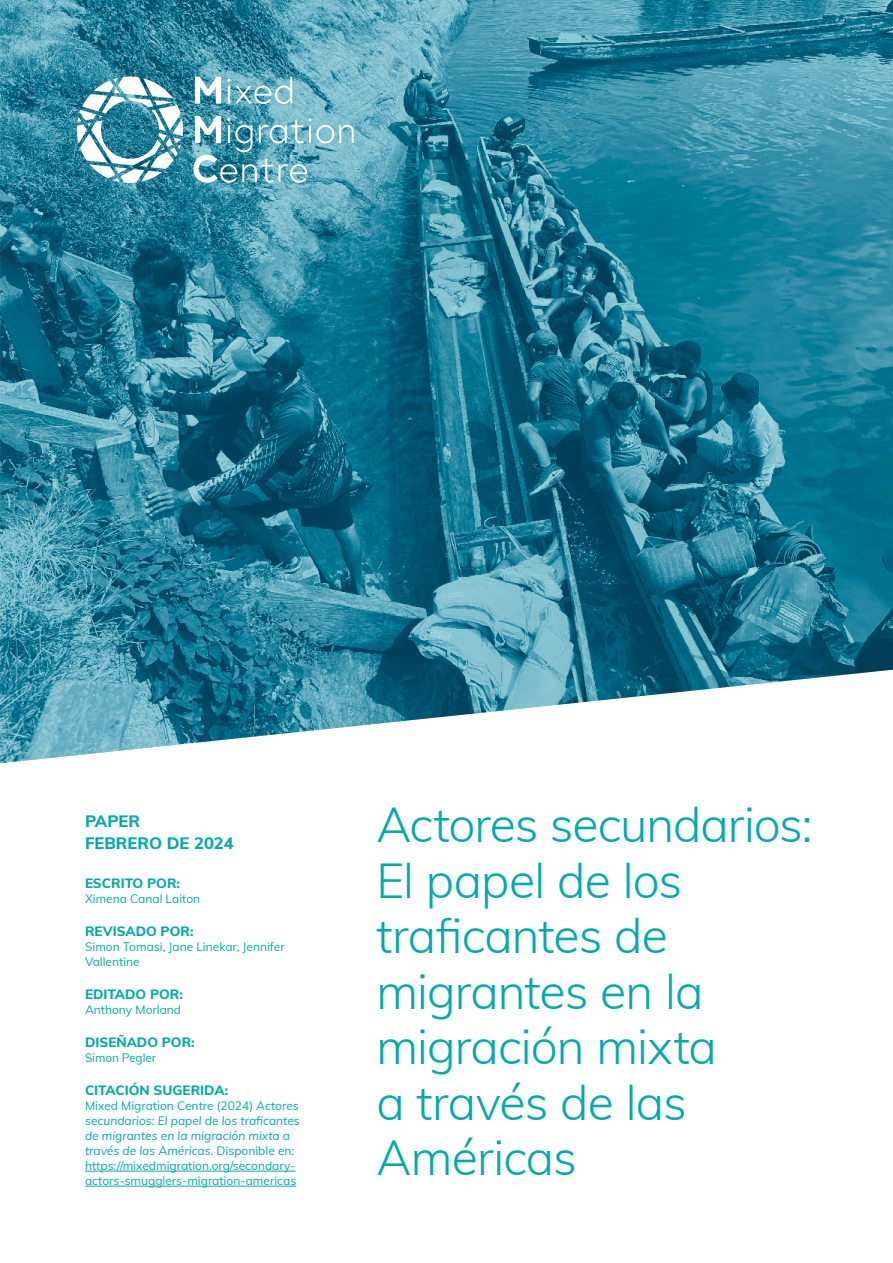
<style>
.page{position:relative;width:893px;height:1263px;background:#fff}
.page>*{position:absolute;margin:0;border:0;box-sizing:border-box;transform-origin:0 0}
.t1{font:300 48px/55.5px "Muli";letter-spacing:-.02em;color:#00aaad}
.t2{font:800 16.5px/22.5px "Muli";color:#00aaad}
.t3{font:800 13.5px "Muli";color:#00aaad}
.t4{font:12px/15px "Muli";color:#00aaad}
.s1{font-style:italic}
</style>
<div class="page">
<img style="left:0;top:0;width:893px;height:763px">
<hr style="left:85px;top:1171px;width:210px;height:1px;background:#00aaad">
<hr style="left:85px;top:1186px;width:211px;height:1px;background:#00aaad">
<svg style="left:77px;top:77px;width:106px;height:106px"></svg>
<svg style="left:227px;top:77px;width:65px;height:27px;background:#85becd"></svg>
<svg style="left:195px;top:77px;width:26px;height:27px"></svg>
<svg style="left:193px;top:116px;width:161px;height:67px;background:#72b1c1"></svg>
<h2 class="t2" style="left:85px;top:809px;width:150px">PAPER<br>FEBRERO DE 2024</h2>
<p class="t3" style="left:85px;top:873px;width:97px">ESCRITO POR:</p>
<p class="t4" style="left:85px;top:891px;width:117px">Ximena Canal Laiton</p>
<p class="t3" style="left:85px;top:921px;width:110px">REVISADO POR:</p>
<p class="t4" style="left:85px;top:939px;width:201px">Simon Tomasi, Jane Linekar, Jennifer<br>Vallentine</p>
<p class="t3" style="left:85px;top:984px;width:99px">EDITADO POR:</p>
<p class="t4" style="left:85px;top:1002px;width:98px">Anthony Morland</p>
<p class="t3" style="left:85px;top:1032px;width:111px">DISEÑADO POR:</p>
<p class="t4" style="left:85px;top:1050px;width:72px">Simon Pegler</p>
<p class="t3" style="left:85px;top:1080px;width:145px">CITACIÓN SUGERIDA:</p>
<p class="t4" style="left:85px;top:1098px;width:216px">Mixed Migration Centre (2024) <span class="s1">Actores secundarios: El papel de los traficantes de migrantes en la migración mixta a través de las Américas.</span> Disponible en: https://mixedmigration.org/secondary&shy;actors-smugglers-migration-americas</p>
<h1 class="t1" style="left:376px;top:795px;width:438px">Actores secundarios:<br>El papel de los traficantes de migrantes en la migración mixta<br>a través de las<br>Américas</h1>
</div>
